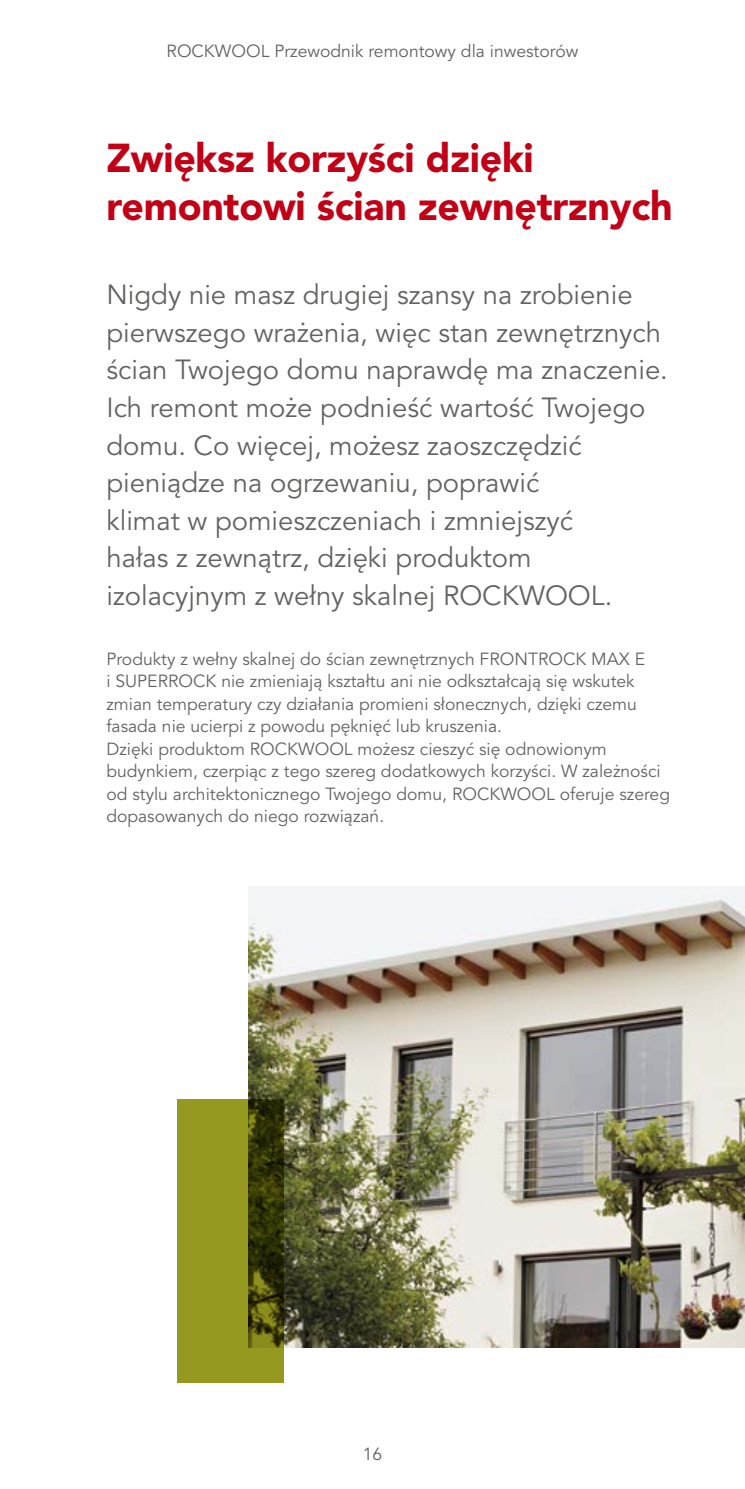
<style>
.page{position:relative;width:745px;height:1489px;background:#fff}
.page>*{position:absolute;margin:0;border:0;box-sizing:border-box;transform-origin:0 0}
.t1{font:900 40px/48px "Avenir LT Pro";letter-spacing:-.005em;color:#c20016}
.Subtitle{font:27.5px/37.5px "Avenir LT Pro";color:#636362}
.Body{font:17.5px/22.5px "Avenir LT Pro";color:#636362}
</style>
<div class="page">
<img style="left:248px;top:886px;width:496px;height:460px">
<svg style="left:177px;top:1099px;width:106px;height:283px;background:#7b7e19"></svg>
<p class="Body" style="left:166px;top:40px;width:413px">ROCKWOOL Przewodnik remontowy dla inwestorów</p>
<p class="t1" style="left:106px;top:134px;width:567px">Zwiększ korzyści dzięki remontowi ścian zewnętrznych</p>
<p class="Subtitle" style="left:106px;top:277px;width:562px">Nigdy nie masz drugiej szansy na zrobienie pierwszego wrażenia, więc stan zewnętrznych ścian Twojego domu naprawdę ma znaczenie.</p>
<p class="Subtitle" style="left:106px;top:389px;width:540px">Ich remont może podnieść wartość Twojego domu. Co więcej, możesz zaoszczędzić pieniądze na ogrzewaniu, poprawić<br>klimat w pomieszczeniach i zmniejszyć<br>hałas z zewnątrz, dzięki produktom izolacyjnym z wełny skalnej ROCKWOOL.</p>
<p class="Body" style="left:106px;top:647px;width:540px">Produkty z wełny skalnej do ścian zewnętrznych FRONTROCK MAX E i SUPERROCK nie zmieniają kształtu ani nie odkształcają się wskutek zmian temperatury czy działania promieni słonecznych, dzięki czemu fasada nie ucierpi z powodu pęknięć lub kruszenia.</p>
<p class="Body" style="left:106px;top:737px;width:564px">Dzięki produktom ROCKWOOL możesz cieszyć się odnowionym budynkiem, czerpiąc z tego szereg dodatkowych korzyści. W zależności od stylu architektonicznego Twojego domu, ROCKWOOL oferuje szereg dopasowanych do niego rozwiązań.</p>
<p class="Body" style="left:362px;top:1442px;width:21px">16</p>
</div>
